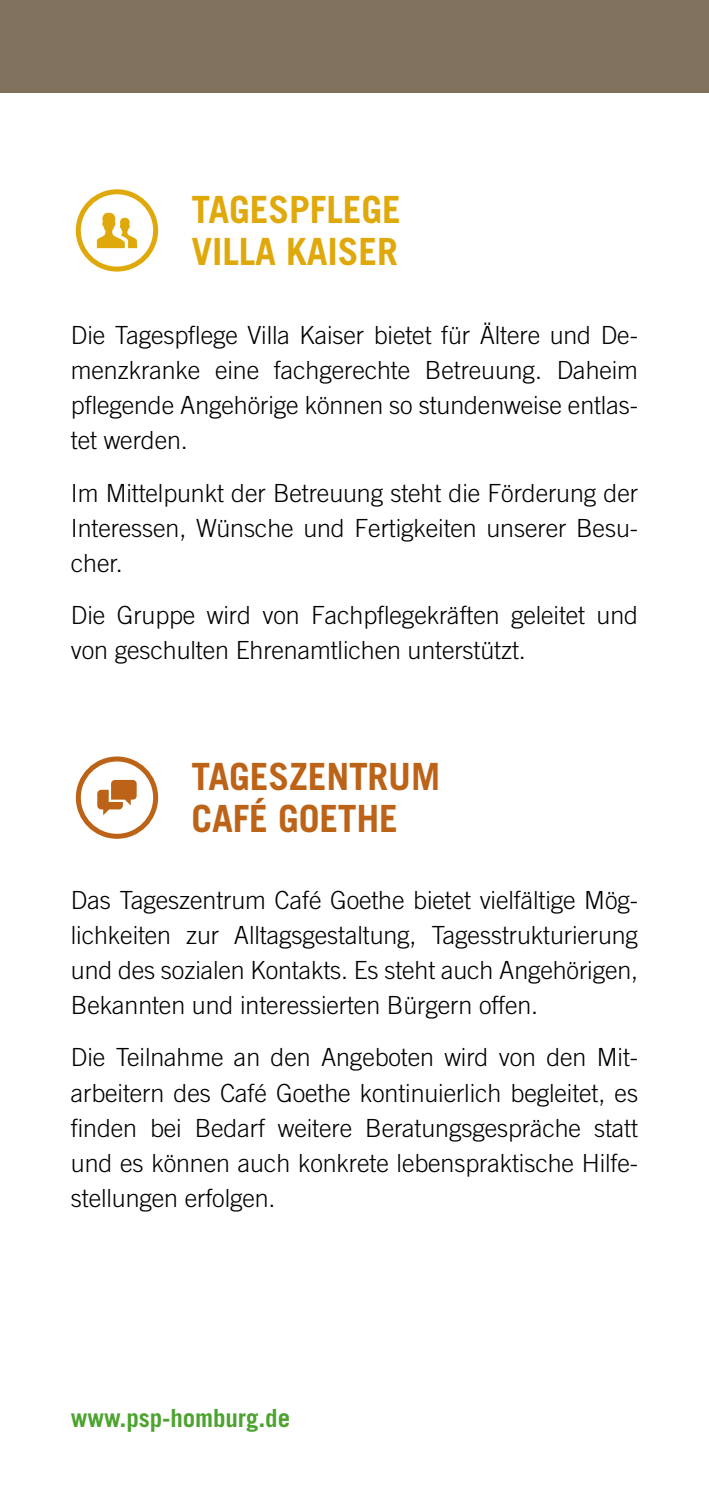
<style>
.page{position:relative;width:709px;height:1489px;background:#fff}
.page>*{position:absolute;margin:0;border:0;box-sizing:border-box;transform-origin:0 0}
.t1{font:700 37.5px/42.5px "Trade Gothic LT Std";letter-spacing:-.005em;color:#e0a90b}
.t2{font:700 37.5px/42.5px "Trade Gothic LT Std";letter-spacing:-.005em;color:#bc6317}
.t3{font:300 25px/35px "Trade Gothic LT Std";letter-spacing:-.005em;color:#000;text-align:justify}
.t4{font:700 25px "Trade Gothic LT Std";letter-spacing:-.005em;color:#4da32f}
</style>
<div class="page">
<div style="left:0;top:0;width:709px;height:92px;background:#80715d"></div>
<svg style="left:71px;top:184px;width:92px;height:92px"></svg>
<svg style="left:78px;top:192px;width:78px;height:77px"></svg>
<div style="left:76px;top:189px;width:82px;height:82px;border:5px solid #e0a90b;border-radius:50%"></div>
<svg style="left:97px;top:213px;width:40px;height:35px"></svg>
<svg style="left:71px;top:751px;width:92px;height:92px"></svg>
<div style="left:78px;top:759px;width:78px;height:77px;background:#fff;border-radius:50%"></div>
<div style="left:76px;top:756px;width:82px;height:82px;border:5px solid #bc6317;border-radius:50%"></div>
<svg style="left:97px;top:780px;width:40px;height:35px"></svg>
<h1 class="t1" style="left:191px;top:187px;width:211px">TAGESPFLEGE<br>VILLA KAISER</h1>
<p class="t3" style="left:71px;top:317px;width:568px">Die Tagespflege Villa Kaiser bietet für Ältere und De&shy;menzkranke eine fachgerechte Betreuung. Daheim pflegende Angehörige können so stundenweise entlas&shy;tet werden.</p>
<p class="t3" style="left:71px;top:475px;width:568px">Im Mittelpunkt der Betreuung steht die Förderung der Interessen, Wünsche und Fertigkeiten unserer Besu&shy;cher.</p>
<p class="t3" style="left:71px;top:597px;width:568px">Die Gruppe wird von Fachpflegekräften geleitet und von geschulten Ehrenamtlichen unterstützt.</p>
<h1 class="t2" style="left:191px;top:754px;width:250px">TAGESZENTRUM<br>CAFÉ GOETHE</h1>
<p class="t3" style="left:71px;top:882px;width:569px">Das Tageszentrum Café Goethe bietet vielfältige Mög&shy;lichkeiten zur Alltagsgestaltung, Tagesstrukturierung und des sozialen Kontakts. Es steht auch Angehörigen, Bekannten und interessierten Bürgern offen.</p>
<p class="t3" style="left:71px;top:1039px;width:569px">Die Teilnahme an den Angeboten wird von den Mit&shy;arbeitern des Café Goethe kontinuierlich begleitet, es finden bei Bedarf weitere Beratungsgespräche statt und es können auch konkrete lebenspraktische Hilfe&shy;stellungen erfolgen.</p>
<p class="t4" style="left:71px;top:1402px;width:221px">www.psp-homburg.de</p>
</div>
